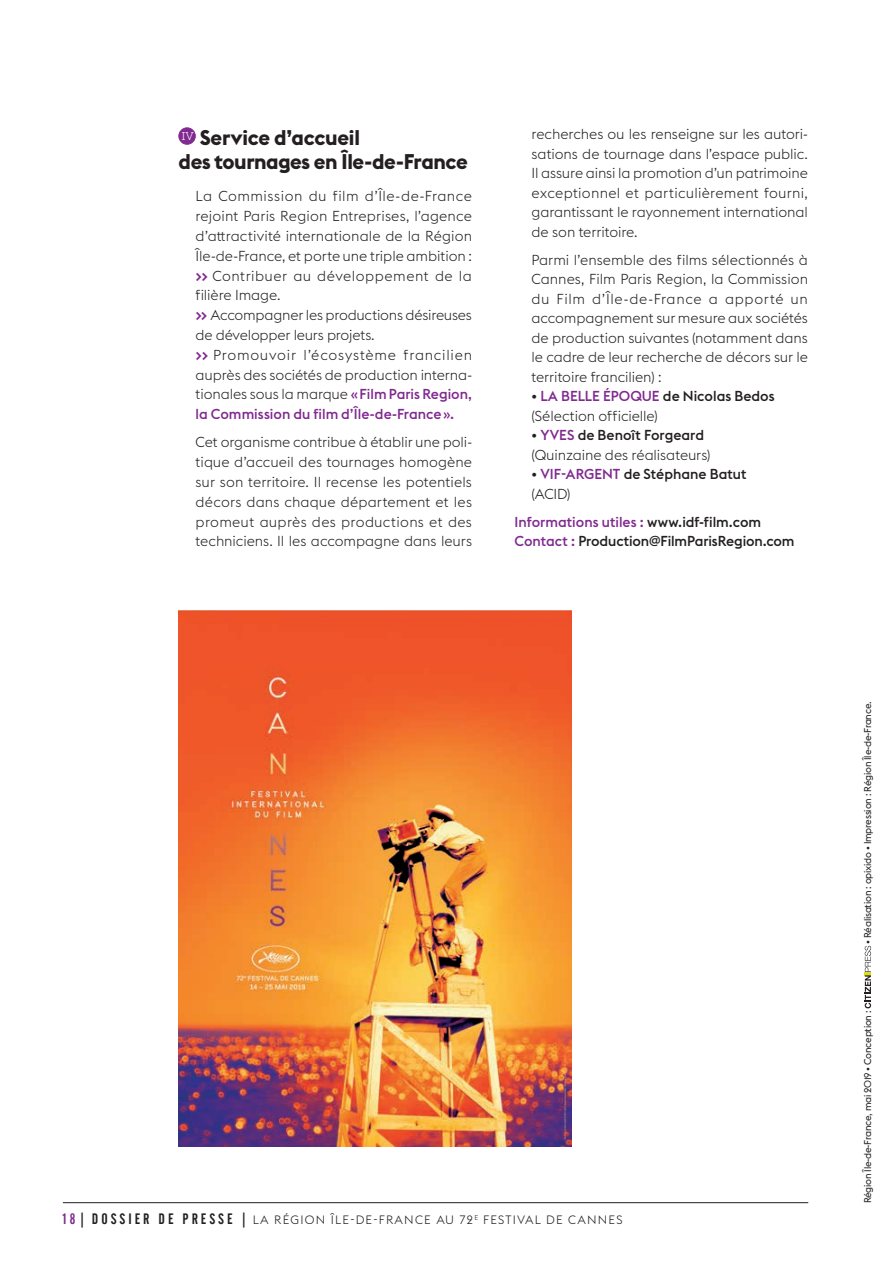
<style>
.page{position:relative;width:893px;height:1263px;background:#fff}
.page>*{position:absolute;margin:0;border:0;box-sizing:border-box;transform-origin:0 0}
.t1{font:700 21px/24.3px "Euclid Flex";letter-spacing:-.02em;color:#231f20}
.t2{font:300 14.25px/19.8px "Euclid Flex";letter-spacing:-.005em;color:#231f20}
.t3{font:500 14.25px/19.5px "Euclid Flex";color:#231f20}
.t4{font:300 12px "Euclid Flex";letter-spacing:.1em;color:#231f20}
.t5{font:9.75px "Euclid Flex";letter-spacing:-.025em;color:#231f20}
.s1{font-weight:700;color:#802990}
.s2{font-weight:500;color:#802990}
.s3{font-weight:500}
.s4{color:#802990}
.s5{font-weight:300}
.s6{font-family:"Alternate Gothic No 2 BT";font-weight:400;font-size:15px;color:#802990}
.s7{font-family:"Alternate Gothic No 2 BT";font-weight:400;font-size:15px}
</style>
<div class="page">
<svg style="left:865px;top:946px;width:6px;height:62px"></svg>
<div style="left:179px;top:128px;width:16px;height:16px;background:#802990;border-radius:50%"></div>
<div style="left:179px;top:128px;width:17px;height:17px;border:1px solid #802990;border-radius:50%"></div>
<img style="left:179px;top:610px;width:392px;height:536px">
<hr style="left:63px;top:1202px;width:745px;height:1px;background:#231f20">
<h1 class="t1" style="left:179px;top:125px;width:291px"><sup>IV</sup> Service d’accueil<br>des tournages en Île-de-France</h1>
<p class="t2" style="left:196px;top:187px;width:278px">La Commission du film d’Île-de-France rejoint Paris Region Entreprises, l’agence d’attractivité internationale de la Région Île-de-France, et porte une triple ambition : <span class="s1">&gt;&gt;</span> Contribuer au développement de la filière Image.<br><span class="s1">&gt;&gt;</span> Accompagner les productions désireuses de développer leurs projets.<br><span class="s1">&gt;&gt;</span> Promouvoir l’écosystème francilien auprès des sociétés de production interna‑ tionales sous la marque <span class="s2">«Film Paris Region, la Commission du film d’Île-de-France».</span></p>
<p class="t2" style="left:196px;top:433px;width:278px;text-align:justify">Cet organisme contribue à établir une poli‑ tique d’accueil des tournages homogène sur son territoire. Il recense les potentiels décors dans chaque département et les promeut auprès des productions et des techniciens. Il les accompagne dans leurs</p>
<p class="t2" style="left:532px;top:124px;width:278px;text-align:justify">recherches ou les renseigne sur les autori‑ sations de tournage dans l’espace public.<br>Il assure ainsi la promotion d’un patrimoine exceptionnel et particulièrement fourni, garantissant le rayonnement international de son territoire.</p>
<p class="t2" style="left:532px;top:250px;width:278px;text-align:justify">Parmi l’ensemble des films sélectionnés à Cannes, Film Paris Region, la Commission du Film d’Île-de-France a apporté un accompagnement sur mesure aux sociétés de production suivantes (notamment dans le cadre de leur recherche de décors sur le territoire francilien) :</p>
<p class="t2" style="left:532px;top:387px;width:245px"><span class="s3">•</span> <span class="s2">LA BELLE ÉPOQUE</span> <span class="s3">de Nicolas Bedos </span>(Sélection officielle)</p>
<p class="t2" style="left:532px;top:426px;width:180px"><span class="s3">•</span> <span class="s2">YVES</span> <span class="s3">de Benoît Forgeard </span>(Quinzaine des réalisateurs)</p>
<p class="t3" style="left:532px;top:465px;width:217px">• <span class="s4">VIF-ARGENT</span> de Stéphane Batut <span class="s5">(ACID)</span></p>
<p class="t3" style="left:515px;top:512px;width:281px"><span class="s4">Informations utiles :</span> www.idf-film.com<br><span class="s4">Contact :</span> Production@FilmParisRegion.com</p>
<p class="t4" style="left:63px;top:1213px;width:561px"><span class="s6">18</span><span class="s7">| DOSSIER DE PRESSE |</span> LA RÉGION ÎLE-DE-FRANCE AU 72<sup>E</sup> FESTIVAL DE CANNES</p>
<p class="t5" style="left:862px;top:944px;width:244px;rotate:-90deg">• Réalisation : opixido • Impression : Région Île-de-France.</p>
<p class="t5" style="left:862px;top:1203px;width:195px;rotate:-90deg">Région Île-de-France, mai 2019 • Conception :</p>
</div>
